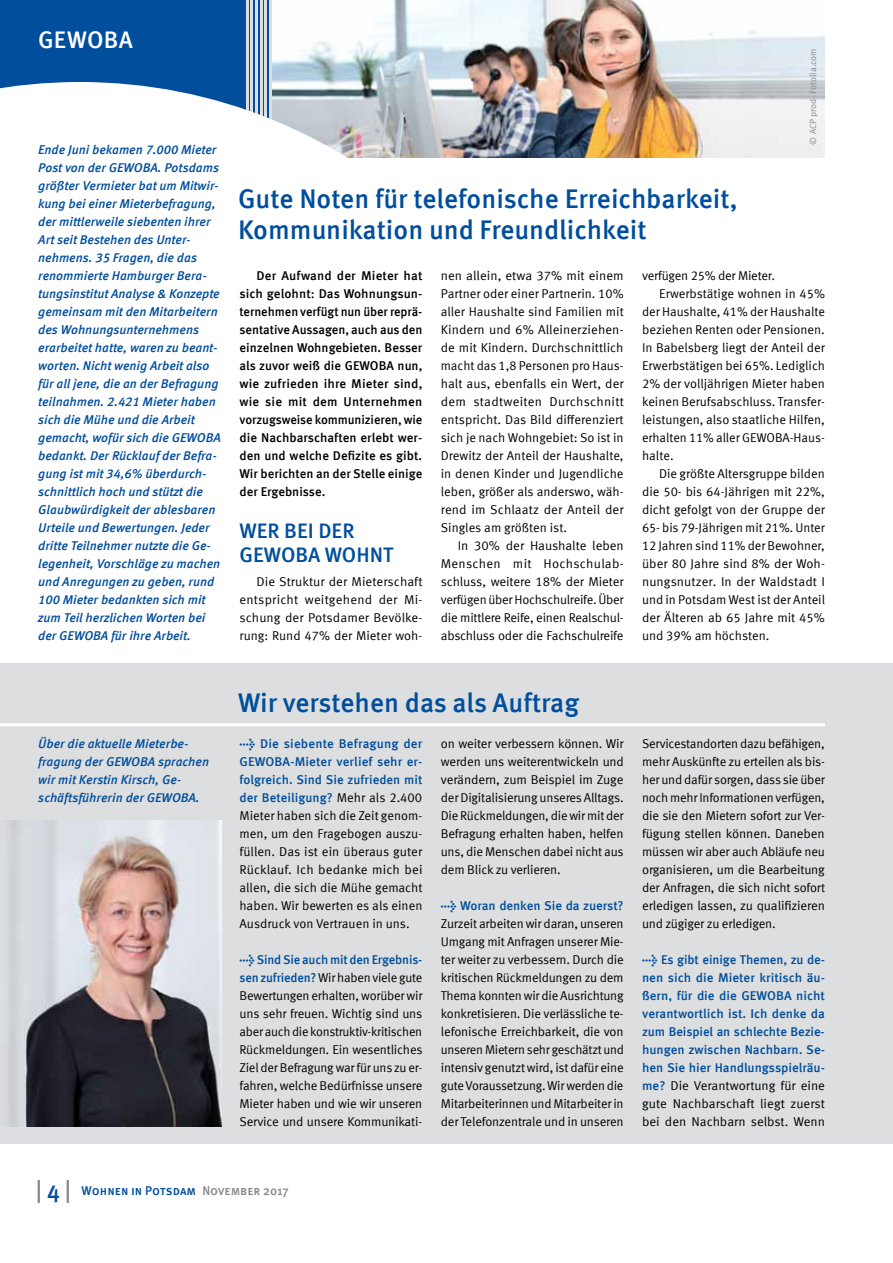
<style>
.page{position:relative;width:893px;height:1263px;background:#fff}
.page>*{position:absolute;margin:0;border:0;box-sizing:border-box;transform-origin:0 0}
.t1{font:500 27px/31.5px "Meta Offc";color:#004e9c}
.t2{font:500 24px "Meta Sc Offc";letter-spacing:.01em;color:#fff}
.t3{font:500 21px/24px "Meta Offc";color:#004e9c}
.t4{font:12.75px/18px "Meta Offc Norm";letter-spacing:-.005em;color:#000;text-align:justify}
.t5{font:italic 500 12.75px/18px "Meta Offc";color:#004e9c}
.t6{font:500 12.75px/18px "Meta Offc";letter-spacing:-.005em;color:#004e9c;text-align:justify}
.t7{font:500 12.75px/18px "Meta Offc";color:#000;text-align:justify}
.t8{font:500 12.75px "Meta Sc Offc";color:#004e9c}
.t9{font:9px "Meta Offc Norm";color:#87888a}
.s1{font-weight:700}
.s2{font-family:"Meta Offc Norm";font-weight:400;color:#000}
.s3{font-family:"Meta Offc";font-weight:500;color:#004e9c}
.s4{font-size:24px;color:#87888a}
.s5{font-size:24px}
.s6{color:#87888a}
</style>
<div class="page">
<img style="left:272px;top:0;width:553px;height:157px">
<div style="left:0;top:0;width:270px;height:146px;background:#004e9c"></div>
<hr style="left:264px;top:0;width:3px;height:121px;background:#dddedf">
<hr style="left:269px;top:0;width:3px;height:121px;background:#dddedf">
<hr style="left:260px;top:0;width:2px;height:121px;background:#dddedf">
<hr style="left:255px;top:0;width:3px;height:121px;background:#dddedf">
<hr style="left:251px;top:0;width:2px;height:121px;background:#dddedf">
<hr style="left:246px;top:0;width:3px;height:121px;background:#dddedf">
<svg style="left:0;top:82px;width:430px;height:76px;fill:#fff"></svg>
<div style="left:0;top:663px;width:893px;height:481px;background:#dddedf"></div>
<img style="left:8px;top:821px;width:213px;height:306px">
<hr style="left:0;top:723px;width:825px;height:3px;background:#fff">
<h2 class="t2" style="left:38px;top:26px;width:96px">GEWOBA</h2>
<p class="t5" style="left:38px;top:141px;width:184px">Ende Juni bekamen 7.000 Mieter<br>Post von der GEWOBA. Potsdams größter Vermieter bat um Mitwir&shy;kung bei einer Mieterbefragung, der mittlerweile siebenten ihrer<br>Art seit Bestehen des Unter&shy;nehmens. 35 Fragen, die das renommierte Hamburger Bera&shy;tungsinstitut Analyse &amp; Konzepte gemeinsam mit den Mitarbeitern des Wohnungsunternehmens erarbeitet hatte, waren zu beant&shy;worten. Nicht wenig Arbeit also für all jene, die an der Befragung teilnahmen. 2.421 Mieter haben sich die Mühe und die Arbeit gemacht, wofür sich die GEWOBA bedankt. Der Rücklauf der Befra&shy;gung ist mit 34,6% überdurch&shy;schnittlich hoch und stützt die<br>Glaubwürdigkeit der ablesbaren<br>Urteile und Bewertungen. Jeder dritte Teilnehmer nutzte die Ge&shy;legenheit, Vorschläge zu machen und Anregungen zu geben, rund<br>100 Mieter bedankten sich mit zum Teil herzlichen Worten bei der GEWOBA für ihre Arbeit.</p>
<p class="t9" style="left:808px;top:145px;width:98px;rotate:-90deg">© ACP prod- Fotolia.com</p>
<h1 class="t1" style="left:238px;top:184px;width:501px">Gute Noten für telefonische Erreichbarkeit,<br>Kommunikation und Freundlichkeit</h1>
<p class="t7" style="left:240px;top:267px;width:184px;text-indent:17px">Der Aufwand der Mieter hat sich gelohnt: Das Wohnungsun&shy;ternehmen verfügt nun über reprä&shy;sentative Aussagen, auch aus den einzelnen Wohngebieten. Besser als zuvor weiß die GEWOBA nun, wie zufrieden ihre Mieter sind, wie sie mit dem Unternehmen vorzugsweise kommunizieren, wie die Nachbarschaften erlebt wer&shy;den und welche Defizite es gibt.<br>Wir berichten an der Stelle einige der Ergebnisse.</p>
<h3 class="t3" style="left:240px;top:519px;width:143px">Werbei der<br>GEWOBA wohnt</h3>
<p class="t4" style="left:240px;top:573px;width:184px;text-indent:17px">Die Struktur der Mieterschaft entspricht weitgehend der Mi&shy;schung der Potsdamer Bevölke&shy;rung: Rund 47% der Mieter woh-</p>
<p class="t4" style="left:642px;top:267px;width:134px">verfügen 25% der Mieter.</p>
<p class="t4" style="left:659px;top:285px;width:167px">Erwerbstätige wohnen in 45%</p>
<p class="t4" style="left:642px;top:303px;width:184px">der Haushalte, 41% der Haushalte</p>
<p class="t4" style="left:642px;top:321px;width:184px">beziehen Renten oder Pensionen.</p>
<p class="t4" style="left:642px;top:339px;width:184px">In Babelsberg liegt der Anteil der</p>
<p class="t4" style="left:642px;top:357px;width:184px">Erwerbstätigen bei 65%. Lediglich</p>
<p class="t4" style="left:642px;top:375px;width:184px">2% der volljährigen Mieter haben</p>
<p class="t4" style="left:642px;top:393px;width:184px">keinen Berufsabschluss. Transfer-</p>
<p class="t4" style="left:642px;top:411px;width:184px">leistungen, also staatliche Hilfen,</p>
<p class="t4" style="left:642px;top:429px;width:184px">erhalten 11% aller GEWOBA-Haus-</p>
<p class="t4" style="left:642px;top:447px;width:33px">halte.</p>
<p class="t4" style="left:659px;top:465px;width:167px">Die größte Altersgruppe bilden</p>
<p class="t4" style="left:642px;top:483px;width:184px">die 50- bis 64-Jährigen mit 22%,</p>
<p class="t4" style="left:642px;top:501px;width:184px">dicht gefolgt von der Gruppe der</p>
<p class="t4" style="left:642px;top:519px;width:184px">65- bis 79-Jährigen mit 21%. Unter</p>
<p class="t4" style="left:642px;top:537px;width:184px">12 Jahren sind 11% der Bewohner,</p>
<p class="t4" style="left:642px;top:555px;width:184px">über 80 Jahre sind 8% der Woh-</p>
<p class="t4" style="left:642px;top:573px;width:184px">nungsnutzer. In der Waldstadt I</p>
<p class="t4" style="left:642px;top:591px;width:184px">und in Potsdam West ist der Anteil</p>
<p class="t4" style="left:642px;top:609px;width:184px">der Älteren ab 65 Jahre mit 45%</p>
<p class="t4" style="left:642px;top:627px;width:129px">und 39% am höchsten.</p>
<p class="t4" style="left:441px;top:267px;width:185px">nen allein, etwa 37% mit einem Partner oder einer Partnerin. 10% aller Haushalte sind Familien mit Kindern und 6% Alleinerziehen&shy;de mit Kindern. Durchschnittlich macht das 1,8 Personen pro Haus&shy;halt aus, ebenfalls ein Wert, der dem stadtweiten Durchschnitt entspricht. Das Bild differenziert sich je nach Wohngebiet: So ist in Drewitz der Anteil der Haushalte, in denen Kinder und Jugendliche leben, größer als anderswo, wäh&shy;rend im Schlaatz der Anteil der Singles am größten ist.</p>
<p class="t4" style="left:441px;top:537px;width:184px;text-indent:17px">In 30% der Haushalte leben Menschen mit Hochschulab&shy;schluss, weitere 18% der Mieter verfügen über Hochschulreife. Über die mittlere Reife, einen Realschul&shy;abschluss oder die Fachschulreife</p>
<p class="t5" style="left:38px;top:735px;width:172px">Über die aktuelle Mieterbe&shy;fragung der GEWOBA sprachen wir mit Kerstin Kirsch, Ge&shy;schäftsführerin der GEWOBA.</p>
<h1 class="t1" style="left:238px;top:688px;width:342px">Wir verstehen das als Auftrag</h1>
<p class="t6" style="left:240px;top:735px;width:184px"><span class="s1">→</span> Die siebente Befragung der GEWOBA-Mieter verlief sehr er&shy;folgreich. Sind Sie zufrieden mit der Beteiligung? <span class="s2">Mehr als 2.400</span></p>
<p class="t4" style="left:240px;top:807px;width:184px">Mieter haben sich die Zeit genom&shy;men, um den Fragebogen auszu&shy;füllen. Das ist ein überaus guter Rücklauf. Ich bedanke mich bei allen, die sich die Mühe gemacht haben. Wir bewerten es als einen Ausdruck von Vertrauen in uns.</p>
<p class="t6" style="left:240px;top:951px;width:184px"><span class="s1">→</span> Sind Sie auch mit den Ergebnis-</p>
<p class="t4" style="left:240px;top:969px;width:184px"><span class="s3">sen zufrieden?</span> Wir haben viele gute Bewertungen erhalten, worüber wir uns sehr freuen. Wichtig sind uns aber auch die konstruktiv-kritischen Rückmeldungen. Ein wesentliches Ziel der Befragung war für uns zu er&shy;fahren, welche Bedürfnisse unsere Mieter haben und wie wir unseren Service und unsere Kommunikati-</p>
<p class="t4" style="left:441px;top:735px;width:185px">on weiter verbessern können. Wir werden uns weiterentwickeln und verändern, zum Beispiel im Zuge der Digitalisierung unseres Alltags.<br>Die Rückmeldungen, die wir mit der Befragung erhalten haben, helfen uns, die Menschen dabei nicht aus dem Blick zu verlieren.</p>
<p class="t6" style="left:441px;top:897px;width:184px"><span class="s1">→</span> Woran denken Sie da zuerst?</p>
<p class="t4" style="left:441px;top:915px;width:185px">Zurzeit arbeiten wir daran, unseren Umgang mit Anfragen unserer Mie&shy;ter weiter zu verbessern. Durch die kritischen Rückmeldungen zu dem Thema konnten wir die Ausrichtung konkretisieren. Die verlässliche te&shy;lefonische Erreichbarkeit, die von unseren Mietern sehr geschätzt und intensiv genutzt wird, ist dafür eine gute Voraussetzung. Wir werden die Mitarbeiterinnen und Mitarbeiter in der Telefonzentrale und in unseren</p>
<p class="t4" style="left:642px;top:735px;width:184px">Servicestandorten dazu befähigen, mehr Auskünfte zu erteilen als bis&shy;her und dafür sorgen, dass sie über noch mehr Informationen verfügen, die sie den Mietern sofort zur Ver&shy;fügung stellen können. Daneben müssen wir aber auch Abläufe neu organisieren, um die Bearbeitung der Anfragen, die sich nicht sofort erledigen lassen, zu qualifizieren und zügiger zu erledigen.</p>
<p class="t6" style="left:642px;top:951px;width:184px"><span class="s1">→</span> Es gibt einige Themen, zu de&shy;nen sich die Mieter kritisch äu&shy;ßern, für die die GEWOBA nicht verantwortlich ist. Ich denke da zum Beispiel an schlechte Bezie&shy;hungen zwischen Nachbarn. Se&shy;hen Sie hier Handlungsspielräu-</p>
<p class="t4" style="left:642px;top:1077px;width:184px"><span class="s3">me?</span> Die Verantwortung für eine gute Nachbarschaft liegt zuerst bei den Nachbarn selbst. Wenn</p>
<p class="t8" style="left:36px;top:1183px;width:254px"><span class="s4">|</span> <span class="s5">4</span> <span class="s4">|</span> Wohnen in Potsdam <span class="s6">November 2017</span></p>
</div>
